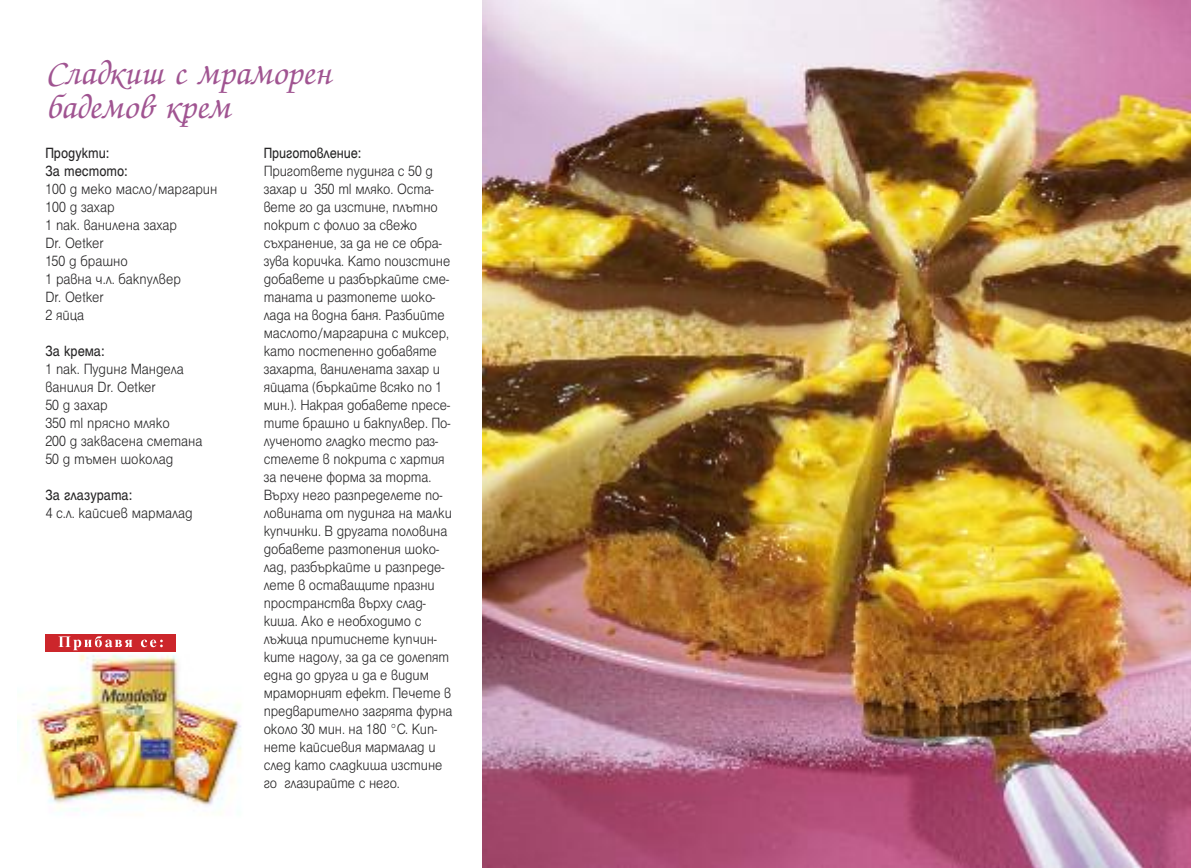
<style>
.page{position:relative;width:1191px;height:868px;background:#fff}
.page>*{position:absolute;margin:0;border:0;box-sizing:border-box;transform-origin:0 0}
.t1{font:36px/34px "Zapf Chancery C";color:#a05491}
.t2{font:300 16px/18px "Helen Bg";letter-spacing:-.005em;color:#272627;scale:.89 1}
.t3{font:300 16px/18px "Helen Bg";letter-spacing:-.005em;color:#272627;scale:.9 1}
.t4{font:16px/18px "Helen Bg";color:#272627;scale:.9 1}
.t5{font:16px "Helen Bg";color:#272627;scale:.89 1}
</style>
<div class="page">
<img style="left:17px;top:651px;width:225px;height:160px">
<img style="left:482px;top:0;width:709px;height:867px">
<div style="left:45px;top:634px;width:131px;height:17px;background:#cc262b"></div>
<svg style="left:58px;top:636px;width:74px;height:14px"></svg>
<svg style="left:141px;top:639px;width:22px;height:8px"></svg>
<h1 class="t1" style="left:45px;top:55px;width:287px">Сладкиш с мраморен бадемов крем</h1>
<p class="t4" style="left:45px;top:145px;width:93px">Продукти:<br>За тестото:</p>
<p class="t3" style="left:45px;top:181px;width:193px">100 g меко масло/маргарин<br>100 g захар<br>1 пак. ванилена захар<br>Dr. Oetker<br>150 g брашно<br>1 равна ч.л. бакпулвер<br>Dr. Oetker<br>2 яйца</p>
<p class="t4" style="left:45px;top:343px;width:67px">За крема:</p>
<p class="t3" style="left:45px;top:361px;width:176px">1 пак. Пудинг Мандела ванилия Dr. Oetker<br>50 g захар<br>350 ml прясно мляко<br>200 g заквасена сметана<br>50 g тъмен шоколад</p>
<p class="t4" style="left:45px;top:487px;width:98px">За глазурата:</p>
<p class="t3" style="left:45px;top:505px;width:165px">4 с.л. кайсиев мармалад</p>
<p class="t5" style="left:264px;top:147px;width:111px">Приготовление:</p>
<p class="t2" style="left:264px;top:163px;width:213px">Пригответе пудинга с 50 g захар и 350 ml мляко. Оста&shy;вете го да изстине, плътно покрит с фолио за свежо съхранение, за да не се обра&shy;зува коричка. Като поизстине добавете и разбъркайте сме&shy;таната и разтопете шоко&shy;лада на водна баня. Разбийте маслото/маргарина с миксер, като постепенно добавяте захарта, ванилената захар и яйцата (бъркайте всяко по 1 мин.). Накрая добавете пресе&shy;тите брашно и бакпулвер. По&shy;лученото гладко тесто раз&shy;стелете в покрита с хартия за печене форма за торта.<br>Върху него разпределете по&shy;ловината от пудинга на малки купчинки. В другата половина добавете разтопения шоко&shy;лад, разбъркайте и разпреде&shy;лете в оставащите празни пространства върху слад&shy;киша. Ако е необходимо с лъжица притиснете купчин&shy;ките надолу, за да се долепят една до друга и да е видим мраморният ефект. Печете в предварително загрята фурна около 30 мин. на 180 °C. Кип&shy;нете кайсиевия мармалад и след като сладкиша изстине го глазирайте с него.</p>
</div>
